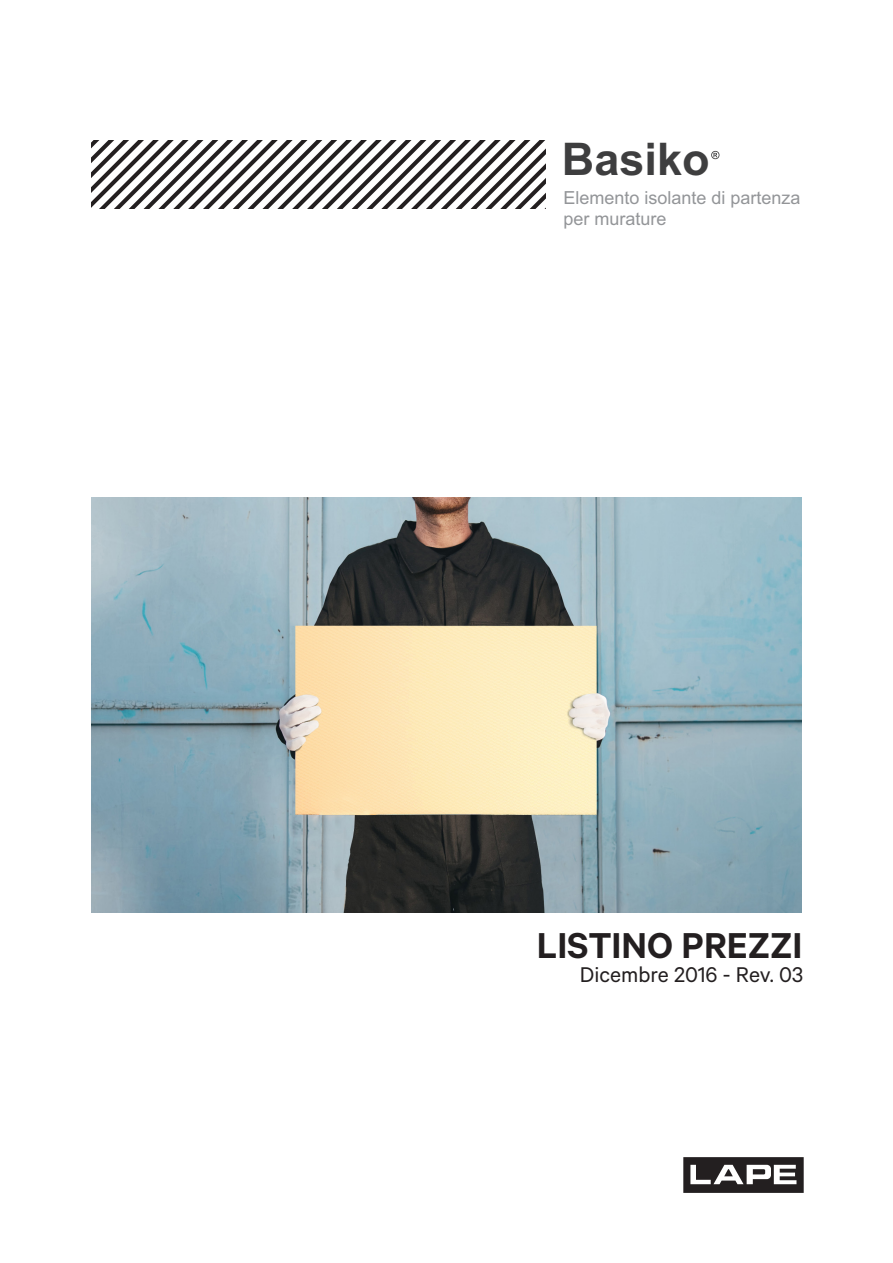
<style>
.page{position:relative;width:893px;height:1263px;background:#fff}
.page>*{position:absolute;margin:0;border:0;box-sizing:border-box;transform-origin:0 0}
.t1{font:700 45px "Arial";color:#3e3e3f}
.Titolo{font:600 40.5px "Calibre";color:#231f20}
.Data{font:24px "Calibre";color:#231f20}
.t2{font:18px/21px "Arial";color:#939598}
</style>
<div class="page">
<svg style="left:711px;top:151px;width:8px;height:8px"></svg>
<svg style="left:91px;top:141px;width:454px;height:67px"></svg>
<svg style="left:683px;top:1157px;width:121px;height:36px"></svg>
<img style="left:91px;top:498px;width:710px;height:415px">
<p class="t1" style="left:562px;top:130px;width:149px">Basiko</p>
<p class="t2" style="left:563px;top:187px;width:239px">Elemento isolante di partenza per murature</p>
<p class="Titolo" style="left:537px;top:921px;width:267px">LISTINO PREZZI</p>
<p class="Data" style="left:580px;top:961px;width:225px">Dicembre 2016 - Rev. 03</p>
</div>
